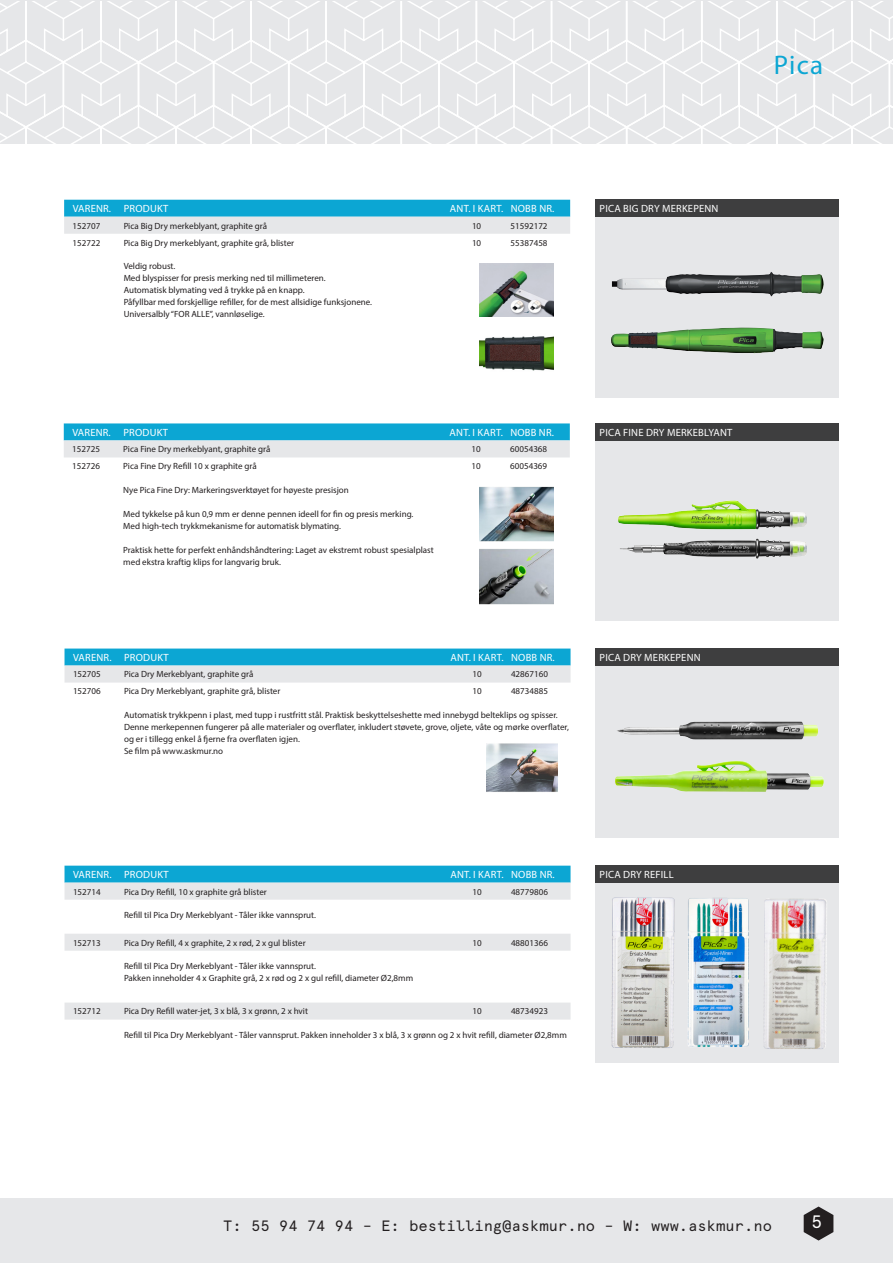
<style>
.page{position:relative;width:893px;height:1263px;background:#fff}
.page>*{position:absolute;margin:0;border:0;box-sizing:border-box;transform-origin:0 0}
.Overskrift_innhold{font:27px "Myriad Pro";color:#0ca6d3}
.t1{font:18px "Apercu Mono";color:#fff}
.t2{font:15px "Apercu Mono";color:#231f20}
.Tabell_overskrift_fø{font:10.5px "Myriad Pro";letter-spacing:.02em;color:#fff}
.Overskrift_produktbi{font:10.5px "Myriad Pro";letter-spacing:.02em;color:#fff}
.Tabell_brødtekst{font:9px/12px "Myriad Pro";color:#231f20}
</style>
<div class="page">
<div style="left:595px;top:657px;width:244px;height:181px;background:#e6e7e9"></div>
<img style="left:615px;top:761px;width:209px;height:31px">
<div style="left:595px;top:648px;width:244px;height:17px;background:#3e3e3f"></div>
<svg style="left:65px;top:648px;width:506px;height:34px;background:#7bc7de"></svg>
<img style="left:617px;top:722px;width:201px;height:17px">
<svg style="left:595px;top:883px;width:244px;height:180px;background:#dad9d6"></svg>
<img style="left:611px;top:897px;width:26px;height:133px">
<div style="left:595px;top:866px;width:244px;height:17px;background:#3e3e3f"></div>
<div style="left:65px;top:866px;width:506px;height:17px;background:#0ca6d3"></div>
<svg style="left:65px;top:883px;width:506px;height:136px"></svg>
<img style="left:761px;top:894px;width:71px;height:160px">
<img style="left:763px;top:898px;width:26px;height:131px">
<img style="left:684px;top:894px;width:68px;height:155px">
<img style="left:687px;top:898px;width:25px;height:133px">
<div style="left:595px;top:217px;width:244px;height:180px;background:#e6e7e9"></div>
<img style="left:611px;top:328px;width:213px;height:25px">
<div style="left:595px;top:200px;width:244px;height:17px;background:#3e3e3f"></div>
<svg style="left:64px;top:200px;width:506px;height:34px;background:#7cc7de"></svg>
<div style="left:595px;top:440px;width:244px;height:181px;background:#e6e7e9"></div>
<div style="left:595px;top:423px;width:244px;height:17px;background:#3e3e3f"></div>
<svg style="left:64px;top:423px;width:506px;height:34px;background:#7ac7de"></svg>
<img style="left:612px;top:272px;width:212px;height:24px">
<img style="left:618px;top:500px;width:189px;height:59px">
<img style="left:480px;top:263px;width:73px;height:54px">
<img style="left:479px;top:336px;width:74px;height:35px">
<img style="left:480px;top:486px;width:74px;height:55px">
<img style="left:480px;top:548px;width:74px;height:56px">
<img style="left:487px;top:743px;width:71px;height:49px">
<svg style="left:0;top:1px;width:893px;height:143px;background:#e9e9eb"></svg>
<div style="left:0;top:1198px;width:893px;height:65px;background:#e6e7e9"></div>
<svg style="left:804px;top:1206px;width:29px;height:34px"></svg>
<p class="Overskrift_innhold" style="left:774px;top:49px;width:51px">Pica</p>
<p class="Tabell_overskrift_fø" style="left:73px;top:202px;width:40px">VARENR.</p>
<p class="Tabell_overskrift_fø" style="left:124px;top:202px;width:46px">PRODUKT</p>
<p class="Tabell_overskrift_fø" style="left:450px;top:202px;width:55px">ANT. I KART.</p>
<p class="Tabell_overskrift_fø" style="left:511px;top:202px;width:45px">NOBB NR.</p>
<p class="Overskrift_produktbi" style="left:599px;top:202px;width:120px">PICA BIG DRY MERKEPENN</p>
<p class="Tabell_brødtekst" style="left:73px;top:219px;width:29px">152707</p>
<p class="Tabell_brødtekst" style="left:124px;top:219px;width:145px">Pica Big Dry merkeblyant, graphite grå</p>
<p class="Tabell_brødtekst" style="left:472px;top:219px;width:11px">10</p>
<p class="Tabell_brødtekst" style="left:511px;top:219px;width:38px">51592172</p>
<p class="Tabell_brødtekst" style="left:73px;top:236px;width:29px">152722</p>
<p class="Tabell_brødtekst" style="left:124px;top:236px;width:172px">Pica Big Dry merkeblyant, graphite grå, blister</p>
<p class="Tabell_brødtekst" style="left:472px;top:236px;width:11px">10</p>
<p class="Tabell_brødtekst" style="left:511px;top:236px;width:38px">55387458</p>
<p class="Tabell_brødtekst" style="left:124px;top:260px;width:53px">Veldig robust.</p>
<p class="Tabell_brødtekst" style="left:124px;top:272px;width:204px">Med blyspisser for presis merking ned til millimeteren.</p>
<p class="Tabell_brødtekst" style="left:124px;top:284px;width:182px">Automatisk blymating ved å trykke på en knapp.</p>
<p class="Tabell_brødtekst" style="left:124px;top:296px;width:250px">Påfyllbar med forskjellige refiller, for de mest allsidige funksjonene.</p>
<p class="Tabell_brødtekst" style="left:124px;top:308px;width:143px">Universalbly “FOR ALLE”, vannløselige.</p>
<p class="Tabell_overskrift_fø" style="left:72px;top:426px;width:40px">VARENR.</p>
<p class="Tabell_overskrift_fø" style="left:123px;top:426px;width:46px">PRODUKT</p>
<p class="Tabell_overskrift_fø" style="left:450px;top:426px;width:55px">ANT. I KART.</p>
<p class="Tabell_overskrift_fø" style="left:510px;top:426px;width:45px">NOBB NR.</p>
<p class="Overskrift_produktbi" style="left:599px;top:426px;width:134px">PICA FINE DRY MERKEBLYANT</p>
<p class="Tabell_brødtekst" style="left:72px;top:443px;width:29px">152725</p>
<p class="Tabell_brødtekst" style="left:123px;top:443px;width:149px">Pica Fine Dry merkeblyant, graphite grå</p>
<p class="Tabell_brødtekst" style="left:472px;top:443px;width:11px">10</p>
<p class="Tabell_brødtekst" style="left:510px;top:443px;width:38px">60054368</p>
<p class="Tabell_brødtekst" style="left:72px;top:460px;width:29px">152726</p>
<p class="Tabell_brødtekst" style="left:123px;top:460px;width:135px">Pica Fine Dry Refill 10 x graphite grå</p>
<p class="Tabell_brødtekst" style="left:472px;top:460px;width:11px">10</p>
<p class="Tabell_brødtekst" style="left:510px;top:460px;width:38px">60054369</p>
<p class="Tabell_brødtekst" style="left:123px;top:484px;width:227px">Nye Pica Fine Dry: Markeringsverktøyet for høyeste presisjon</p>
<p class="Tabell_brødtekst" style="left:123px;top:508px;width:292px">Med tykkelse på kun 0,9 mm er denne pennen ideell for fin og presis merking.</p>
<p class="Tabell_brødtekst" style="left:123px;top:520px;width:219px">Med high-tech trykkmekanisme for automatisk blymating.</p>
<p class="Tabell_brødtekst" style="left:123px;top:544px;width:312px">Praktisk hette for perfekt enhåndshåndtering: Laget av ekstremt robust spesialplast</p>
<p class="Tabell_brødtekst" style="left:123px;top:556px;width:159px">med ekstra kraftig klips for langvarig bruk.</p>
<p class="Tabell_overskrift_fø" style="left:73px;top:651px;width:40px">VARENR.</p>
<p class="Tabell_overskrift_fø" style="left:124px;top:651px;width:46px">PRODUKT</p>
<p class="Tabell_overskrift_fø" style="left:450px;top:651px;width:55px">ANT. I KART.</p>
<p class="Tabell_overskrift_fø" style="left:511px;top:651px;width:45px">NOBB NR.</p>
<p class="Overskrift_produktbi" style="left:599px;top:651px;width:103px">PICA DRY MERKEPENN</p>
<p class="Tabell_brødtekst" style="left:73px;top:668px;width:29px">152705</p>
<p class="Tabell_brødtekst" style="left:124px;top:668px;width:131px">Pica Dry Merkeblyant, graphite grå</p>
<p class="Tabell_brødtekst" style="left:472px;top:668px;width:11px">10</p>
<p class="Tabell_brødtekst" style="left:511px;top:668px;width:38px">42867160</p>
<p class="Tabell_brødtekst" style="left:73px;top:685px;width:29px">152706</p>
<p class="Tabell_brødtekst" style="left:124px;top:685px;width:158px">Pica Dry Merkeblyant, graphite grå, blister</p>
<p class="Tabell_brødtekst" style="left:472px;top:685px;width:11px">10</p>
<p class="Tabell_brødtekst" style="left:511px;top:685px;width:38px">48734885</p>
<p class="Tabell_brødtekst" style="left:124px;top:709px;width:446px">Automatisk trykkpenn i plast, med tupp i rustfritt stål. Praktisk beskyttelseshette med innebygd belteklips og spisser.<br>Denne merkepennen fungerer på alle materialer og overflater, inkludert støvete, grove, oljete, våte og mørke overflater, og er i tillegg enkel å fjerne fra overflaten igjen.<br>Se film på www.askmur.no</p>
<p class="Tabell_overskrift_fø" style="left:73px;top:868px;width:40px">VARENR.</p>
<p class="Tabell_overskrift_fø" style="left:124px;top:868px;width:46px">PRODUKT</p>
<p class="Tabell_overskrift_fø" style="left:450px;top:868px;width:55px">ANT. I KART.</p>
<p class="Tabell_overskrift_fø" style="left:511px;top:868px;width:45px">NOBB NR.</p>
<p class="Overskrift_produktbi" style="left:599px;top:868px;width:76px">PICA DRY REFILL</p>
<p class="Tabell_brødtekst" style="left:73px;top:885px;width:29px">152714</p>
<p class="Tabell_brødtekst" style="left:124px;top:885px;width:144px">Pica Dry Refill, 10 x graphite grå blister</p>
<p class="Tabell_brødtekst" style="left:472px;top:885px;width:11px">10</p>
<p class="Tabell_brødtekst" style="left:511px;top:885px;width:38px">48779806</p>
<p class="Tabell_brødtekst" style="left:124px;top:909px;width:194px">Refill til Pica Dry Merkeblyant - Tåler ikke vannsprut.</p>
<p class="Tabell_brødtekst" style="left:73px;top:936px;width:29px">152713</p>
<p class="Tabell_brødtekst" style="left:124px;top:936px;width:183px">Pica Dry Refill, 4 x graphite, 2 x rød, 2 x gul blister</p>
<p class="Tabell_brødtekst" style="left:472px;top:936px;width:11px">10</p>
<p class="Tabell_brødtekst" style="left:511px;top:936px;width:38px">48801366</p>
<p class="Tabell_brødtekst" style="left:124px;top:960px;width:291px">Refill til Pica Dry Merkeblyant - Tåler ikke vannsprut.<br>Pakken inneholder 4 x Graphite grå, 2 x rød og 2 x gul refill, diameter Ø2,8mm</p>
<p class="Tabell_brødtekst" style="left:73px;top:1005px;width:29px">152712</p>
<p class="Tabell_brødtekst" style="left:124px;top:1005px;width:185px">Pica Dry Refill water-jet, 3 x blå, 3 x grønn, 2 x hvit</p>
<p class="Tabell_brødtekst" style="left:472px;top:1005px;width:11px">10</p>
<p class="Tabell_brødtekst" style="left:511px;top:1005px;width:38px">48734923</p>
<p class="Tabell_brødtekst" style="left:124px;top:1029px;width:444px">Refill til Pica Dry Merkeblyant - Tåler vannsprut. Pakken inneholder 3 x blå, 3 x grønn og 2 x hvit refill, diameter Ø2,8mm</p>
<p class="t2" style="left:223px;top:1216px;width:550px">T: 55 94 74 94 – E: bestilling@askmur.no – W: www.askmur.no</p>
<p class="t1" style="left:811px;top:1211px;width:13px">5</p>
</div>
